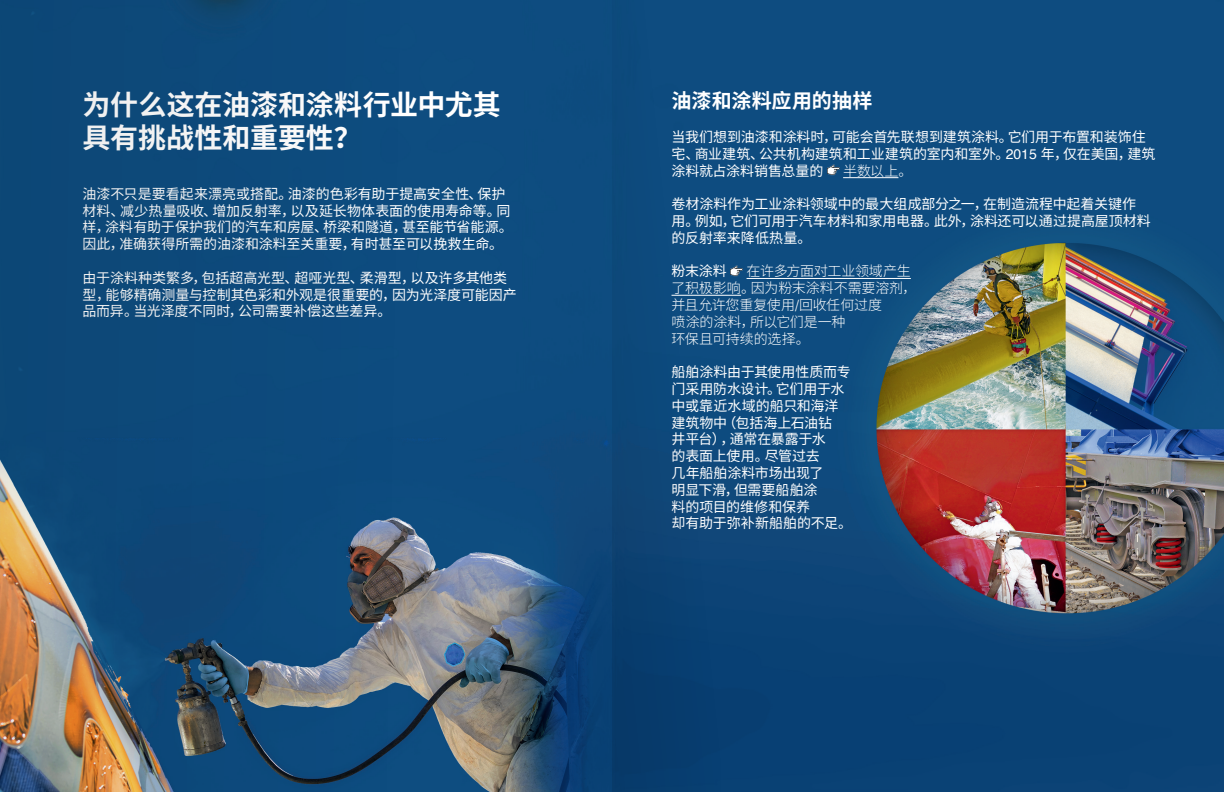
<style>
.page{position:relative;width:1224px;height:792px;background:#fff}
.page>*{position:absolute;margin:0;border:0;box-sizing:border-box;transform-origin:0 0}
.t1{font:700 28px/33.6px "Noto Sans CJ Ksc";letter-spacing:-.005em;color:#fff}
.t2{font:700 20px "Noto Sans CJ Ksc";letter-spacing:.005em;color:#fff}
.t3{font:14px/16.8px "Noto Sans CJ Ksc";letter-spacing:-.005em;color:#fff}
.t4{font:300 14px/16.8px "Noto Sans CJ Ksc";letter-spacing:-.015em;color:#fff}
.s1{font-family:"Helvetica"}
</style>
<div class="page">
<img style="left:499px;top:0;width:725px;height:792px">
<hr style="left:843px;top:177px;width:55px;height:1px;background:#fff">
<hr style="left:747px;top:278px;width:164px;height:1px;background:#fff">
<hr style="left:672px;top:295px;width:69px;height:1px;background:#fff">
<svg style="left:827px;top:165px;width:12px;height:11px"></svg>
<svg style="left:731px;top:265px;width:12px;height:11px"></svg>
<svg style="left:0;top:0;width:499px;height:792px;background:#23537a"></svg>
<div style="left:612px;top:0;width:108px;height:792px;background:linear-gradient(to right,#0b4374,#0d497d)"></div>
<h1 class="t1" style="left:83px;top:88px;width:420px">为什么这在油漆和涂料行业中尤其具有挑战性和重要性？</h1>
<p class="t3" style="left:83px;top:186px;width:432px">油漆不只是要看起来漂亮或搭配。油漆的色彩有助于提高安全性、保护材料、减少热量吸收、增加反射率，以及延长物体表面的使用寿命等。同样，涂料有助于保护我们的汽车和房屋、桥梁和隧道，甚至能节省能源。因此，准确获得所需的油漆和涂料至关重要，有时甚至可以挽救生命。</p>
<p class="t3" style="left:83px;top:270px;width:436px">由于涂料种类繁多，包括超高光型、超哑光型、柔滑型，以及许多其他类型，能够精确测量与控制其色彩和外观是很重要的，因为光泽度可能因产品而异。当光泽度不同时，公司需要补偿这些差异。</p>
<h2 class="t2" style="left:672px;top:90px;width:202px">油漆和涂料应用的抽样</h2>
<p class="t3" style="left:672px;top:129px;width:486px">当我们想到油漆和涂料时，可能会首先联想到建筑涂料。它们用于布置和装饰住宅、商业建筑、公共机构建筑和工业建筑的室内和室外。<span class="s1">2015</span> 年，仅在美国，建筑涂料就占涂料销售总量的</p>
<p class="t4" style="left:843px;top:162px;width:71px">半数以上。</p>
<p class="t3" style="left:672px;top:196px;width:481px">卷材涂料作为工业涂料领域中的最大组成部分之一，在制造流程中起着关键作用。例如，它们可用于汽车材料和家用电器。此外，涂料还可以通过提高屋顶材料的反射率来降低热量。</p>
<p class="t3" style="left:672px;top:263px;width:57px">粉末涂料</p>
<p class="t4" style="left:672px;top:263px;width:246px;text-indent:75px">在许多方面对工业领域产生了积极影响。因为粉末涂料不需要溶剂，并且允许您重复使用<span class="s1">/</span>回收任何过度<br>喷涂的涂料，所以它们是一种<br>环保且可持续的选择。</p>
<p class="t3" style="left:672px;top:364px;width:182px">船舶涂料由于其使用性质而专门采用防水设计。它们用于水中或靠近水域的船只和海洋建筑物中（包括海上石油钻<br>井平台），通常在暴露于水<br>的表面上使用。尽管过去<br>几年船舶涂料市场出现了<br>明显下滑，但需要船舶涂<br>料的项目的维修和保养<br>却有助于弥补新船舶的不足。</p>
</div>
